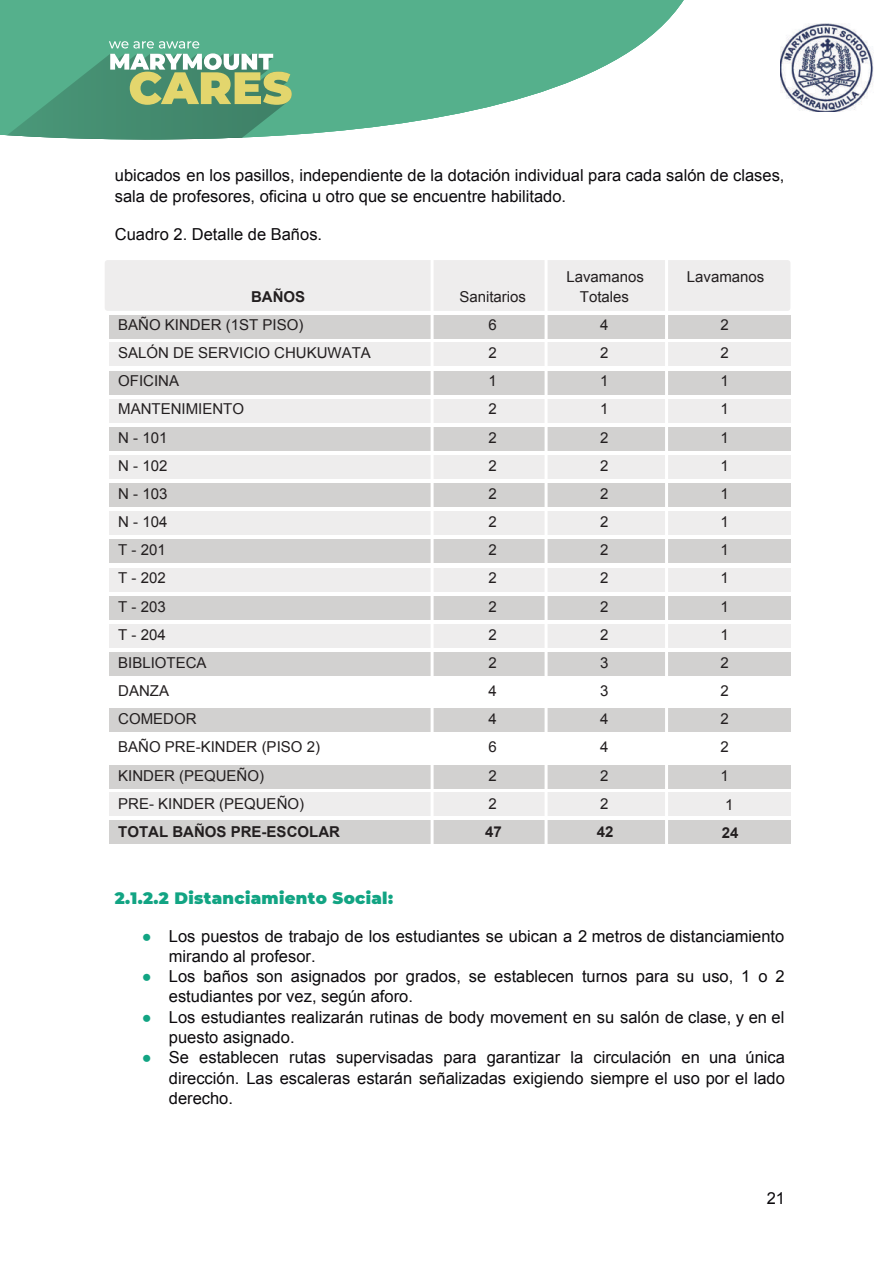
<style>
.page{position:relative;width:894px;height:1265px;background:#fff}
.page>*{position:absolute;margin:0;border:0;box-sizing:border-box;transform-origin:0 0}
.t1{font:16.5px/20.2px "Arial";color:#0b090c}
.t2{font:900 16.5px "Montserrat";letter-spacing:.02em;color:#12a483}
.t3{font:15px/20.2px "Arial";color:#231f20;text-align:center}
.t4{font:700 15px "Arial";color:#231f20}
</style>
<div class="page">
<img style="left:781px;top:24px;width:93px;height:88px">
<div style="left:109px;top:315px;width:681px;height:24px;background:#d2d1d0"></div>
<div style="left:109px;top:342px;width:681px;height:24px;background:#eeeded"></div>
<div style="left:109px;top:370px;width:681px;height:24px;background:#d2d1d0"></div>
<div style="left:109px;top:399px;width:681px;height:23px;background:#eeeded"></div>
<div style="left:109px;top:427px;width:681px;height:24px;background:#d2d1d0"></div>
<div style="left:109px;top:455px;width:681px;height:24px;background:#eeeded"></div>
<div style="left:109px;top:483px;width:681px;height:24px;background:#d2d1d0"></div>
<div style="left:109px;top:511px;width:681px;height:24px;background:#eeeded"></div>
<div style="left:109px;top:539px;width:681px;height:24px;background:#d2d1d0"></div>
<div style="left:109px;top:567px;width:681px;height:24px;background:#eeeded"></div>
<div style="left:109px;top:596px;width:681px;height:23px;background:#d2d1d0"></div>
<div style="left:109px;top:624px;width:681px;height:24px;background:#eeeded"></div>
<div style="left:109px;top:652px;width:681px;height:24px;background:#d2d1d0"></div>
<div style="left:109px;top:708px;width:681px;height:24px;background:#d2d1d0"></div>
<div style="left:109px;top:764px;width:681px;height:24px;background:#d2d1d0"></div>
<div style="left:109px;top:792px;width:681px;height:24px;background:#eeeded"></div>
<div style="left:109px;top:820px;width:681px;height:24px;background:#d2d1d0"></div>
<div style="left:105px;top:260px;width:685px;height:51px;background:#eeeded;border-radius:3px"></div>
<hr style="left:431px;top:253px;width:3px;height:597px;background:#fff">
<hr style="left:545px;top:253px;width:3px;height:597px;background:#fff">
<hr style="left:665px;top:253px;width:3px;height:597px;background:#fff">
<svg style="left:0;top:0;width:684px;height:140px;fill:#55b08c"></svg>
<svg style="left:109px;top:41px;width:183px;height:64px;background:#93ba8b"></svg>
<p class="t1" style="left:115px;top:166px;width:671px">ubicados en los pasillos, independiente de la dotación individual para cada salón de clases, sala de profesores, oficina u otro que se encuentre habilitado.</p>
<p class="t1" style="left:115px;top:224px;width:209px">Cuadro 2. Detalle de Baños.</p>
<p class="t4" style="left:251px;top:287px;width:56px">BAÑOS</p>
<p class="t3" style="left:459px;top:287px;width:68px">Sanitarios</p>
<p class="t3" style="left:566px;top:266px;width:79px">Lavamanos<br>Totales</p>
<p class="t3" style="left:687px;top:266px;width:79px">Lavamanos</p>
<p class="t3" style="left:118px;top:315px;width:187px">BAÑO KINDER (1ST PISO)</p>
<p class="t3" style="left:489px;top:315px;width:10px">6</p>
<p class="t3" style="left:600px;top:315px;width:10px">4</p>
<p class="t3" style="left:721px;top:315px;width:10px">2</p>
<p class="t3" style="left:118px;top:343px;width:254px">SALÓN DE SERVICIO CHUKUWATA</p>
<p class="t3" style="left:489px;top:343px;width:10px">2</p>
<p class="t3" style="left:600px;top:343px;width:10px">2</p>
<p class="t3" style="left:721px;top:343px;width:10px">2</p>
<p class="t3" style="left:118px;top:371px;width:62px">OFICINA</p>
<p class="t3" style="left:489px;top:371px;width:10px">1</p>
<p class="t3" style="left:600px;top:371px;width:10px">1</p>
<p class="t3" style="left:721px;top:371px;width:10px">1</p>
<p class="t3" style="left:118px;top:399px;width:127px">MANTENIMIENTO</p>
<p class="t3" style="left:489px;top:399px;width:10px">2</p>
<p class="t3" style="left:600px;top:399px;width:10px">1</p>
<p class="t3" style="left:721px;top:399px;width:10px">1</p>
<p class="t3" style="left:118px;top:427px;width:51px">N - 101</p>
<p class="t3" style="left:489px;top:427px;width:10px">2</p>
<p class="t3" style="left:600px;top:427px;width:10px">2</p>
<p class="t3" style="left:721px;top:427px;width:10px">1</p>
<p class="t3" style="left:118px;top:455px;width:51px">N - 102</p>
<p class="t3" style="left:489px;top:455px;width:10px">2</p>
<p class="t3" style="left:600px;top:455px;width:10px">2</p>
<p class="t3" style="left:721px;top:455px;width:10px">1</p>
<p class="t3" style="left:118px;top:484px;width:51px">N - 103</p>
<p class="t3" style="left:489px;top:484px;width:10px">2</p>
<p class="t3" style="left:600px;top:484px;width:10px">2</p>
<p class="t3" style="left:721px;top:484px;width:10px">1</p>
<p class="t3" style="left:118px;top:512px;width:51px">N - 104</p>
<p class="t3" style="left:489px;top:512px;width:10px">2</p>
<p class="t3" style="left:600px;top:512px;width:10px">2</p>
<p class="t3" style="left:721px;top:512px;width:10px">1</p>
<p class="t3" style="left:118px;top:540px;width:49px">T - 201</p>
<p class="t3" style="left:489px;top:540px;width:10px">2</p>
<p class="t3" style="left:600px;top:540px;width:10px">2</p>
<p class="t3" style="left:721px;top:540px;width:10px">1</p>
<p class="t3" style="left:118px;top:568px;width:49px">T - 202</p>
<p class="t3" style="left:489px;top:568px;width:10px">2</p>
<p class="t3" style="left:600px;top:568px;width:10px">2</p>
<p class="t3" style="left:721px;top:568px;width:10px">1</p>
<p class="t3" style="left:118px;top:596px;width:49px">T - 203</p>
<p class="t3" style="left:489px;top:596px;width:10px">2</p>
<p class="t3" style="left:600px;top:596px;width:10px">2</p>
<p class="t3" style="left:721px;top:596px;width:10px">1</p>
<p class="t3" style="left:118px;top:624px;width:49px">T - 204</p>
<p class="t3" style="left:489px;top:624px;width:10px">2</p>
<p class="t3" style="left:600px;top:624px;width:10px">2</p>
<p class="t3" style="left:721px;top:624px;width:10px">1</p>
<p class="t3" style="left:118px;top:652px;width:90px">BIBLIOTECA</p>
<p class="t3" style="left:489px;top:652px;width:10px">2</p>
<p class="t3" style="left:600px;top:652px;width:10px">3</p>
<p class="t3" style="left:721px;top:652px;width:10px">2</p>
<p class="t3" style="left:118px;top:681px;width:52px">DANZA</p>
<p class="t3" style="left:489px;top:681px;width:10px">4</p>
<p class="t3" style="left:600px;top:681px;width:10px">3</p>
<p class="t3" style="left:721px;top:681px;width:10px">2</p>
<p class="t3" style="left:118px;top:709px;width:80px">COMEDOR</p>
<p class="t3" style="left:489px;top:709px;width:10px">4</p>
<p class="t3" style="left:600px;top:709px;width:10px">4</p>
<p class="t3" style="left:721px;top:709px;width:10px">2</p>
<p class="t3" style="left:118px;top:737px;width:203px">BAÑO PRE-KINDER (PISO 2)</p>
<p class="t3" style="left:489px;top:737px;width:10px">6</p>
<p class="t3" style="left:600px;top:737px;width:10px">4</p>
<p class="t3" style="left:721px;top:737px;width:10px">2</p>
<p class="t3" style="left:118px;top:765px;width:147px">KINDER (PEQUEÑO)</p>
<p class="t3" style="left:489px;top:765px;width:10px">2</p>
<p class="t3" style="left:600px;top:765px;width:10px">2</p>
<p class="t3" style="left:721px;top:765px;width:10px">1</p>
<p class="t3" style="left:118px;top:793px;width:187px">PRE- KINDER (PEQUEÑO)</p>
<p class="t3" style="left:489px;top:793px;width:10px">2</p>
<p class="t3" style="left:600px;top:793px;width:10px">2</p>
<p class="t3" style="left:725px;top:795px;width:10px">1</p>
<p class="t4" style="left:118px;top:821px;width:223px">TOTAL BAÑOS PRE-ESCOLAR</p>
<p class="t4" style="left:485px;top:821px;width:18px">47</p>
<p class="t4" style="left:597px;top:821px;width:18px">42</p>
<p class="t4" style="left:722px;top:823px;width:18px">24</p>
<p class="t2" style="left:115px;top:886px;width:280px">2.1.2.2 Distanciamiento Social:</p>
<p class="t1" style="left:169px;top:926px;width:617px">Los puestos de trabajo de los estudiantes se ubican a 2 metros de distanciamiento mirando al profesor.<br>Los baños son asignados por grados, se establecen turnos para su uso, 1 o</p>
<p class="t1" style="left:776px;top:966px;width:11px">2</p>
<p class="t1" style="left:169px;top:986px;width:618px">estudiantes por vez, según aforo.<br>Los estudiantes realizarán rutinas de body movement en su salón de clase, y en el puesto asignado.<br>Se establecen rutas supervisadas para garantizar la circulación en una única dirección. Las escaleras estarán señalizadas exigiendo siempre el uso por el lado derecho.</p>
<p class="t1" style="left:767px;top:1188px;width:20px">21</p>
</div>
